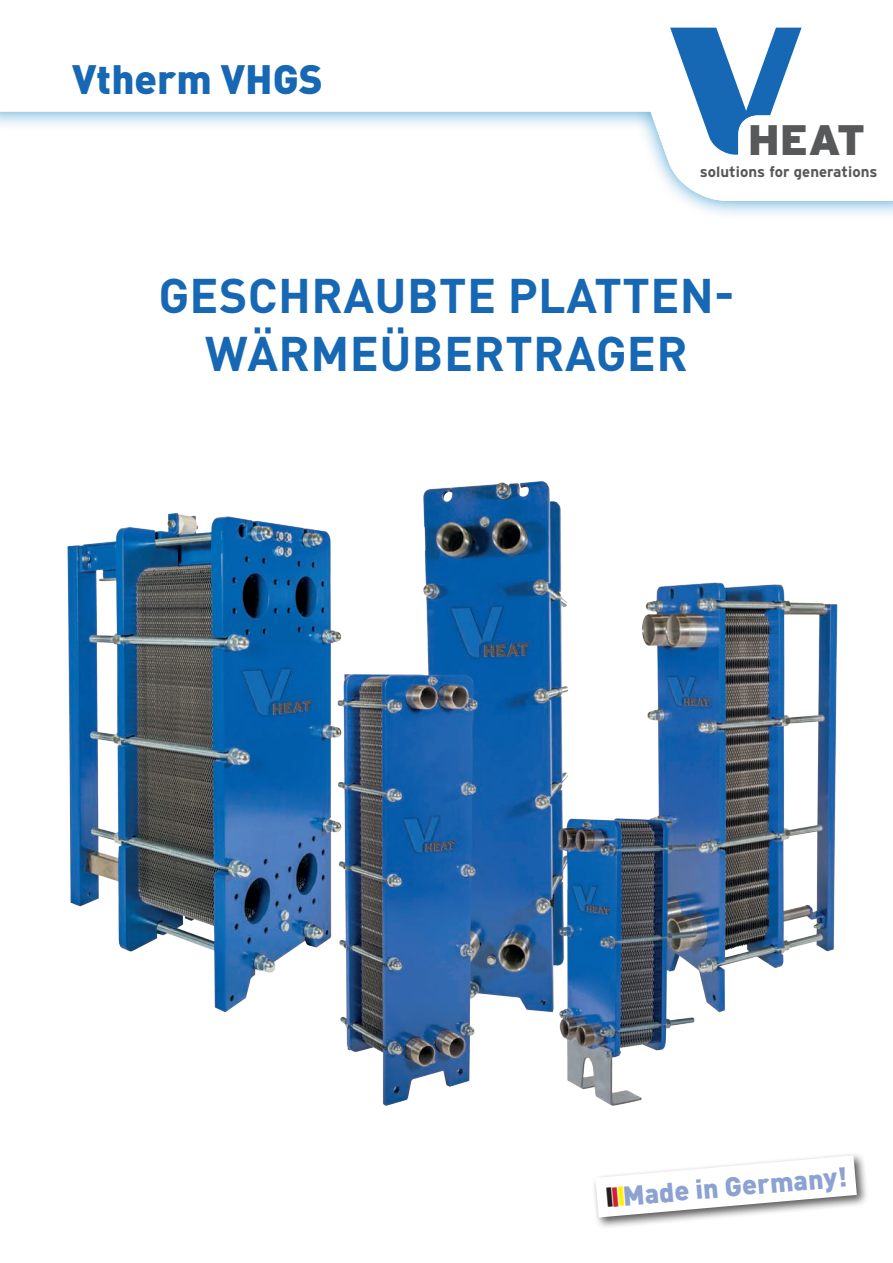
<style>
.page{position:relative;width:893px;height:1263px;background:#fff}
.page>*{position:absolute;margin:0;border:0;box-sizing:border-box;transform-origin:0 0}
.t1{font:700 48px/57.6px "DIN Pro";letter-spacing:.01em;color:#1768b4;text-align:center}
.t2{font:900 42.6px "Interstate";color:#57585a}
.t3{font:900 40.5px "DIN Pro";color:#1768b4}
.t4{font:900 27px "DIN Pro";color:#8ca2d2}
.t5{font:700 15px "Interstate";color:#57585a}
.s1{color:#231f20}
.s2{color:#d1232a}
.s3{color:#fff101}
</style>
<div class="page">
<img style="left:67px;top:481px;width:771px;height:625px">
<div style="left:0;top:0;width:893px;height:221px;background:#007ac0;opacity:.75"></div>
<svg style="left:0;top:0;width:893px;height:201px"></svg>
<svg style="left:583px;top:0;width:289px;height:201px"></svg>
<svg style="left:670px;top:28px;width:202px;height:132px"></svg>
<div style="left:592px;top:1152px;width:277px;height:77px;background:#231f20;opacity:.75"></div>
<svg style="left:595px;top:1155px;width:262px;height:62px"></svg>
<p class="t3" style="left:72px;top:51px;width:252px">Vtherm VHGS</p>
<p class="t2" style="left:748px;top:115px;width:119px">HEAT</p>
<p class="t5" style="left:700px;top:163px;width:179px">solutions for generations</p>
<p class="t1" style="left:158px;top:265px;width:578px">GESCHRAUBTE PLATTEN-<br>WÄRMEÜBERTRAGER</p>
<p class="t4" style="left:604px;top:1179px;width:244px;rotate:-5deg"><span class="s1">I</span><span class="s2">I</span><span class="s3">I</span>Made in Germany!</p>
</div>
